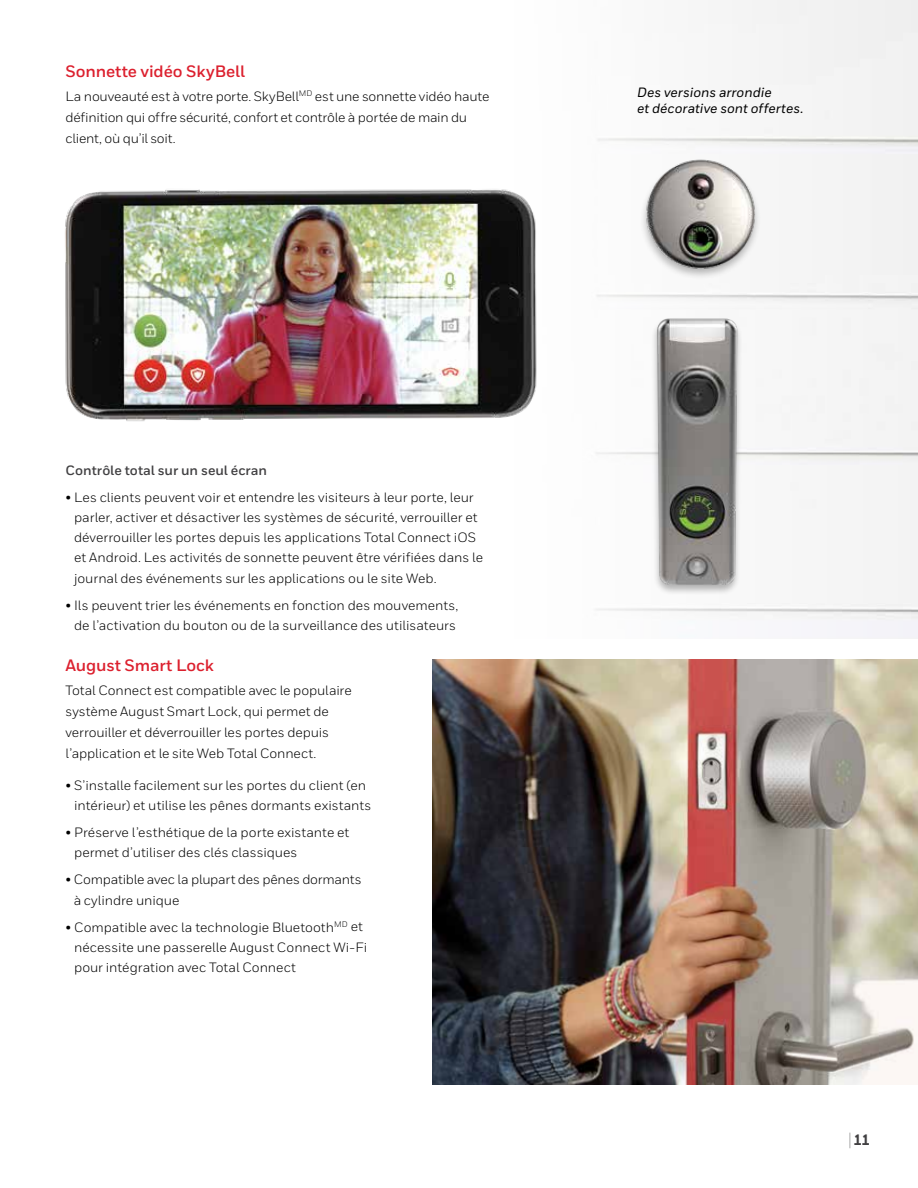
<style>
.page{position:relative;width:918px;height:1188px;background:#fff}
.page>*{position:absolute;margin:0;border:0;box-sizing:border-box;transform-origin:0 0}
.t1{font:700 16.5px "Honeywell Sans";letter-spacing:-.01em;color:#dc202e}
.t2{font:800 15px "Honeywell Cond";color:#414042}
.t3{font:13.5px/20.2px "Honeywell Sans";color:#000}
.t4{font:italic 500 13.5px/16.2px "Honeywell Sans";color:#000}
.t5{font:700 13.5px "Honeywell Sans";color:#414042}
.s1{font-weight:300;font-size:18.75px}
</style>
<div class="page">
<div style="left:639px;top:159px;width:123px;height:122px;background:#f7f7f7"></div>
<img style="left:637px;top:155px;width:123px;height:119px">
<img style="left:643px;top:302px;width:110px;height:296px">
<img style="left:65px;top:188px;width:472px;height:233px">
<img style="left:432px;top:659px;width:486px;height:426px">
<p class="t1" style="left:65px;top:61px;width:181px">Sonnette vidéo SkyBell</p>
<p class="t3" style="left:65px;top:86px;width:425px;line-height:21px">La nouveauté est à votre porte. SkyBell<sup>MD</sup> est une sonnette vidéo haute définition qui offre sécurité, confort et contrôle à portée de main du client, où qu’il soit.</p>
<p class="t5" style="left:65px;top:462px;width:203px">Contrôle total sur un seul écran</p>
<p class="t3" style="left:74px;top:487px;width:410px;text-indent:-9px">• Les clients peuvent voir et entendre les visiteurs à leur porte, leur parler, activer et désactiver les systèmes de sécurité, verrouiller et déverrouiller les portes depuis les applications Total Connect iOS et Android. Les activités de sonnette peuvent être vérifiées dans le journal des événements sur les applications ou le site Web.</p>
<p class="t3" style="left:65px;top:595px;width:395px;text-align:center">• Ils peuvent trier les événements en fonction des mouvements, de l’activation du bouton ou de la surveillance des utilisateurs</p>
<p class="t1" style="left:65px;top:655px;width:150px">August Smart Lock</p>
<p class="t3" style="left:65px;top:680px;width:288px;line-height:21px">Total Connect est compatible avec le populaire système August Smart Lock, qui permet de verrouiller et déverrouiller les portes depuis l’application et le site Web Total Connect.</p>
<p class="t3" style="left:74px;top:775px;width:299px;text-indent:-9px">• S’installe facilement sur les portes du client (en intérieur) et utilise les pênes dormants existants</p>
<p class="t3" style="left:74px;top:822px;width:277px;text-indent:-9px">• Préserve l’esthétique de la porte existante et permet d’utiliser des clés classiques</p>
<p class="t3" style="left:74px;top:870px;width:290px;text-indent:-8px">• Compatible avec la plupart des pênes dormants à cylindre unique</p>
<p class="t3" style="left:74px;top:917px;width:295px;text-indent:-9px">• Compatible avec la technologie Bluetooth<sup>MD</sup> et nécessite une passerelle August Connect Wi-Fi pour intégration avec Total Connect</p>
<p class="t4" style="left:637px;top:85px;width:168px">Des versions arrondie<br>et décorative sont offertes.</p>
<p class="t2" style="left:849px;top:1131px;width:23px"><span class="s1">|</span> 11</p>
</div>
